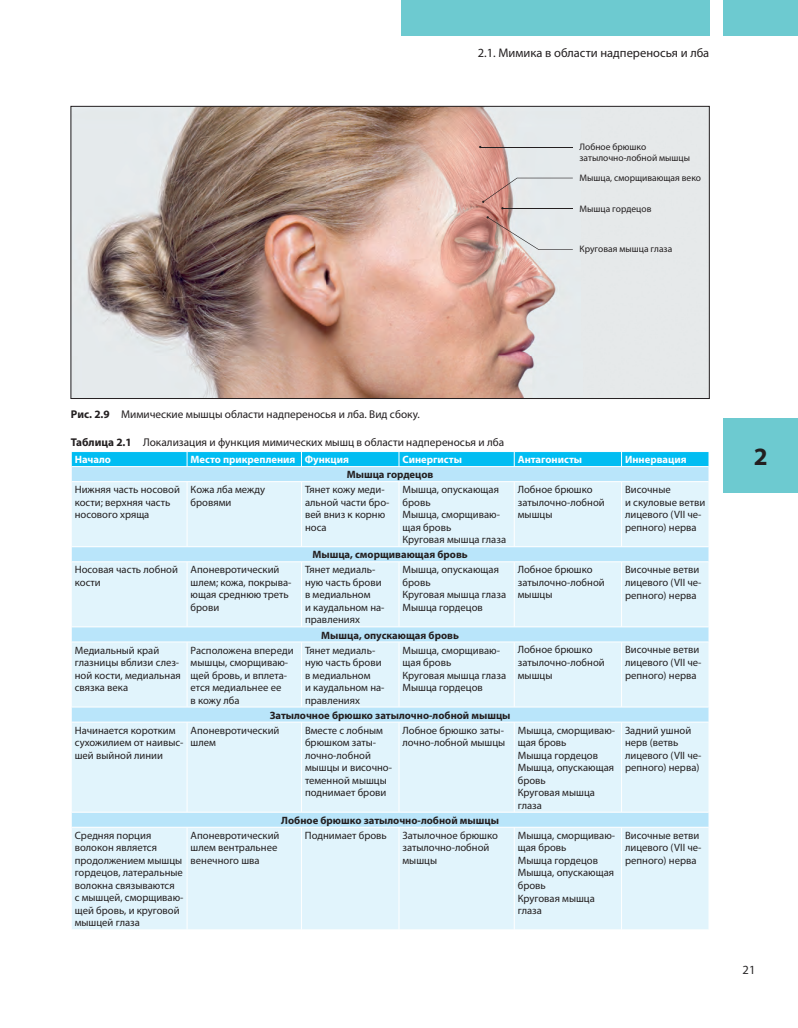
<style>
.page{position:relative;width:798px;height:1028px;background:#fff}
.page>*{position:absolute;margin:0;border:0;box-sizing:border-box;transform-origin:0 0}
.t1{font:700 25px "Myriad Pro";color:#231f20}
.t2{font:12.5px "Myriad Pro";color:#231f20}
.t3{font:12.5px "Myriad Pro";color:#2b292a}
.t4{font:11.25px "Myriad Pro";color:#231f20}
.t5{font:10.62px/12.5px "Myriad Pro";color:#231f20}
.t6{font:700 10.62px "Myriad Pro";color:#231f20}
.t7{font:700 10.62px "Myriad Pro";color:#fff}
.t8{font:300 9.5px/11.4px "Frutiger LT Std";color:#231f20}
.s1{font-weight:700}
</style>
<div class="page">
<div style="left:723px;top:418px;width:74px;height:75px;background:#6dcad0"></div>
<div style="left:723px;top:0;width:74px;height:35px;background:#6dcad0"></div>
<div style="left:400px;top:0;width:309px;height:35px;background:#6dcad0"></div>
<img style="left:73px;top:108px;width:634px;height:289px">
<hr style="left:479px;top:146px;width:93px;height:1px;background:#fff">
<hr style="left:480px;top:147px;width:92px;height:1px;background:#231f20">
<svg style="left:482px;top:178px;width:90px;height:31px;background:#d7c6c3"></svg>
<svg style="left:486px;top:216px;width:86px;height:34px;background:#d6cac9"></svg>
<svg style="left:72px;top:482px;width:636px;height:447px;background:#dcf2fb"></svg>
<hr style="left:187px;top:482px;width:1px;height:64px;background:#fff">
<hr style="left:301px;top:482px;width:1px;height:64px;background:#fff">
<hr style="left:398px;top:482px;width:1px;height:64px;background:#fff">
<hr style="left:513px;top:482px;width:1px;height:64px;background:#fff">
<hr style="left:621px;top:482px;width:1px;height:64px;background:#fff">
<hr style="left:187px;top:562px;width:1px;height:64px;background:#fff">
<hr style="left:301px;top:562px;width:1px;height:64px;background:#fff">
<hr style="left:398px;top:562px;width:1px;height:64px;background:#fff">
<hr style="left:513px;top:562px;width:1px;height:64px;background:#fff">
<hr style="left:621px;top:562px;width:1px;height:64px;background:#fff">
<hr style="left:187px;top:642px;width:1px;height:64px;background:#fff">
<hr style="left:301px;top:642px;width:1px;height:64px;background:#fff">
<hr style="left:398px;top:642px;width:1px;height:64px;background:#fff">
<hr style="left:513px;top:642px;width:1px;height:64px;background:#fff">
<hr style="left:621px;top:642px;width:1px;height:64px;background:#fff">
<hr style="left:187px;top:722px;width:1px;height:90px;background:#fff">
<hr style="left:301px;top:722px;width:1px;height:90px;background:#fff">
<hr style="left:398px;top:722px;width:1px;height:90px;background:#fff">
<hr style="left:513px;top:722px;width:1px;height:90px;background:#fff">
<hr style="left:621px;top:722px;width:1px;height:90px;background:#fff">
<hr style="left:187px;top:827px;width:1px;height:102px;background:#fff">
<hr style="left:301px;top:827px;width:1px;height:102px;background:#fff">
<hr style="left:398px;top:827px;width:1px;height:102px;background:#fff">
<hr style="left:513px;top:827px;width:1px;height:102px;background:#fff">
<hr style="left:621px;top:827px;width:1px;height:102px;background:#fff">
<svg style="left:71px;top:451px;width:638px;height:30px;background:#69d4f6"></svg>
<hr style="left:71px;top:546px;width:637px;height:1px;background:#fff">
<hr style="left:71px;top:561px;width:637px;height:1px;background:#fff">
<svg style="left:71px;top:547px;width:1px;height:15px"></svg>
<svg style="left:708px;top:547px;width:1px;height:15px"></svg>
<hr style="left:71px;top:626px;width:637px;height:1px;background:#fff">
<hr style="left:71px;top:641px;width:637px;height:1px;background:#fff">
<svg style="left:71px;top:627px;width:1px;height:15px"></svg>
<svg style="left:708px;top:627px;width:1px;height:15px"></svg>
<hr style="left:71px;top:706px;width:637px;height:1px;background:#fff">
<hr style="left:71px;top:721px;width:637px;height:1px;background:#fff">
<svg style="left:71px;top:707px;width:1px;height:15px"></svg>
<svg style="left:708px;top:707px;width:1px;height:15px"></svg>
<hr style="left:71px;top:812px;width:637px;height:1px;background:#fff">
<hr style="left:71px;top:827px;width:637px;height:1px;background:#fff">
<svg style="left:71px;top:813px;width:1px;height:14px"></svg>
<svg style="left:708px;top:812px;width:1px;height:15px"></svg>
<p class="t2" style="left:477px;top:48px;width:233px">2.1. Мимика в области надпереносья и лба</p>
<p class="t8" style="left:579px;top:141px;width:112px">Лобное брюшко затылочно-лобной мышцы</p>
<p class="t8" style="left:579px;top:172px;width:123px">Мышца, сморщивающая веко</p>
<p class="t8" style="left:579px;top:203px;width:73px">Мышца гордецов</p>
<p class="t8" style="left:579px;top:243px;width:94px">Круговая мышца глаза</p>
<p class="t4" style="left:71px;top:410px;width:350px"><span class="s1">Рис. 2.9</span> Мимические мышцы области надпереносья и лба. Вид сбоку.</p>
<p class="t4" style="left:71px;top:438px;width:434px"><span class="s1">Таблица 2.1</span> Локализация и функция мимических мышц в области надпереносья и лба</p>
<p class="t7" style="left:75px;top:455px;width:38px">Начало</p>
<p class="t7" style="left:190px;top:455px;width:160px">Место прикрепления Функция</p>
<p class="t7" style="left:402px;top:455px;width:61px">Синергисты</p>
<p class="t7" style="left:517px;top:455px;width:66px">Антагонисты</p>
<p class="t7" style="left:624px;top:455px;width:63px">Иннервация</p>
<p class="t6" style="left:346px;top:470px;width:88px">Мышца гордецов</p>
<p class="t5" style="left:75px;top:484px;width:107px">Нижняя часть носовой кости; верхняя часть носового хряща</p>
<p class="t5" style="left:190px;top:484px;width:76px">Кожа лба между бровями</p>
<p class="t5" style="left:305px;top:484px;width:86px">Тянет кожу меди&shy;альной части бро&shy;вей вниз к корню носа</p>
<p class="t5" style="left:402px;top:484px;width:105px">Мышца, опускающая бровь<br>Мышца, сморщиваю&shy;щая бровь<br>Круговая мышца глаза</p>
<p class="t5" style="left:517px;top:484px;width:88px">Лобное брюшко затылочно-лобной мышцы</p>
<p class="t5" style="left:625px;top:484px;width:82px">Височные<br>и скуловые ветви лицевого (VII че&shy;репного) нерва</p>
<p class="t6" style="left:312px;top:550px;width:157px">Мышца, сморщивающая бровь</p>
<p class="t5" style="left:75px;top:564px;width:105px">Носовая часть лобной кости</p>
<p class="t5" style="left:190px;top:564px;width:102px">Апоневротический шлем; кожа, покрыва&shy;ющая среднюю треть брови</p>
<p class="t5" style="left:305px;top:564px;width:81px">Тянет медиаль&shy;ную часть брови в медиальном<br>и каудальном на&shy;правлениях</p>
<p class="t5" style="left:402px;top:564px;width:105px">Мышца, опускающая бровь<br>Круговая мышца глаза<br>Мышца гордецов</p>
<p class="t5" style="left:517px;top:564px;width:88px">Лобное брюшко затылочно-лобной мышцы</p>
<p class="t5" style="left:625px;top:564px;width:78px">Височные ветви лицевого (VII че&shy;репного) нерва</p>
<p class="t6" style="left:321px;top:631px;width:139px">Мышца, опускающая бровь</p>
<p class="t5" style="left:75px;top:644px;width:107px">Медиальный край глазницы вблизи слез&shy;ной кости, медиальная связка века</p>
<p class="t5" style="left:190px;top:644px;width:104px">Расположена впереди мышцы, сморщиваю&shy;щей бровь, и вплета&shy;ется медиальнее ее<br>в кожу лба</p>
<p class="t5" style="left:305px;top:644px;width:81px">Тянет медиаль&shy;ную часть брови в медиальном<br>и каудальном на&shy;правлениях</p>
<p class="t5" style="left:402px;top:645px;width:105px">Мышца, сморщиваю&shy;щая бровь<br>Круговая мышца глаза<br>Мышца гордецов</p>
<p class="t5" style="left:517px;top:644px;width:88px">Лобное брюшко затылочно-лобной мышцы</p>
<p class="t5" style="left:625px;top:644px;width:78px">Височные ветви лицевого (VII че&shy;репного) нерва</p>
<p class="t6" style="left:269px;top:711px;width:242px">Затылочное брюшко затылочно-лобной мышцы</p>
<p class="t5" style="left:75px;top:724px;width:110px">Начинается коротким сухожилием от наивыс&shy;шей выйной линии</p>
<p class="t5" style="left:190px;top:724px;width:90px">Апоневротический шлем</p>
<p class="t5" style="left:305px;top:724px;width:88px">Вместе с лобным брюшком заты&shy;лочно-лобной мышцы и височно&shy;теменной мышцы поднимает брови</p>
<p class="t5" style="left:402px;top:724px;width:104px">Лобное брюшко заты&shy;лочно-лобной мышцы</p>
<p class="t5" style="left:517px;top:724px;width:99px">Мышца, сморщиваю&shy;щая бровь<br>Мышца гордецов<br>Мышца, опускающая бровь<br>Круговая мышца глаза</p>
<p class="t5" style="left:624px;top:724px;width:78px">Задний ушной нерв (ветвь лицевого (VII че&shy;репного) нерва)</p>
<p class="t6" style="left:281px;top:816px;width:219px">Лобное брюшко затылочно-лобной мышцы</p>
<p class="t5" style="left:75px;top:830px;width:110px">Средняя порция волокон является продолжением мышцы гордецов, латеральные волокна связываются<br>с мышцей, сморщиваю&shy;щей бровь, и круговой мышцей глаза</p>
<p class="t5" style="left:190px;top:830px;width:90px">Апоневротический шлем вентральнее венечного шва</p>
<p class="t5" style="left:305px;top:830px;width:83px">Поднимает бровь</p>
<p class="t5" style="left:402px;top:830px;width:97px">Затылочное брюшко затылочно-лобной мышцы</p>
<p class="t5" style="left:517px;top:830px;width:99px">Мышца, сморщиваю&shy;щая бровь<br>Мышца гордецов<br>Мышца, опускающая бровь<br>Круговая мышца глаза</p>
<p class="t5" style="left:625px;top:829px;width:78px">Височные ветви лицевого (VII че&shy;репного) нерва</p>
<h1 class="t1" style="left:753px;top:447px;width:15px">2</h1>
<p class="t3" style="left:742px;top:964px;width:14px">21</p>
</div>
